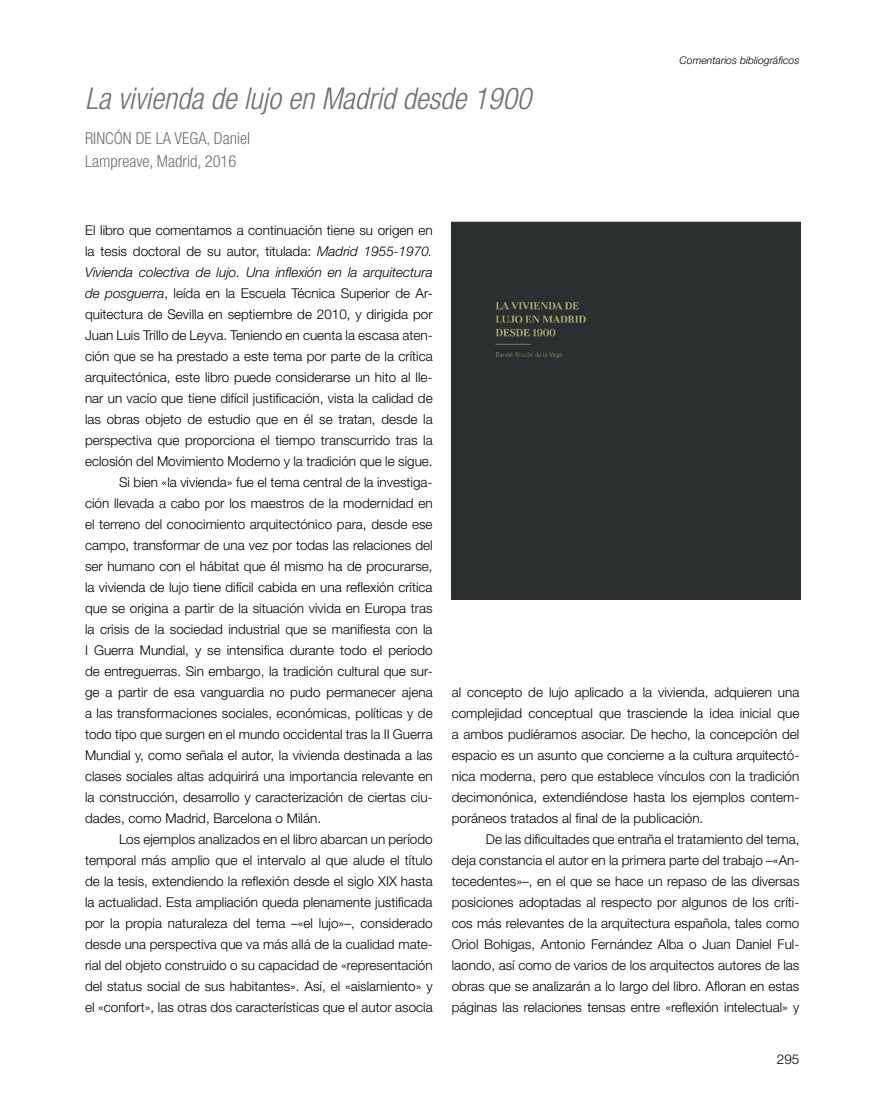
<style>
.page{position:relative;width:893px;height:1106px;background:#fff}
.page>*{position:absolute;margin:0;border:0;box-sizing:border-box;transform-origin:0 0}
.t1{font:italic 300 condensed 30px "Helvetica Neue LT Std";color:#707172}
.t2{font:300 condensed 16.5px/22.5px "Helvetica Neue LT Std";color:#707172}
.t3{font:300 13.5px/21px "Helvetica Neue LT Std";color:#000;text-align:justify}
.t4{font:italic 300 13.5px "Helvetica Neue LT Std";color:#000}
.t5{font:italic 300 10.5px "Helvetica Neue LT Std";color:#000}
.s1{font-style:italic}
</style>
<div class="page">
<div style="left:452px;top:221px;width:349px;height:378px;background:#2b2f30"></div>
<h1 class="t1" style="left:85px;top:81px;width:448px">La vivienda de lujo en Madrid desde 1900</h1>
<p class="t2" style="left:85px;top:127px;width:167px">RINCÓN DE LA VEGA, Daniel<br>Lampreave, Madrid, 2016</p>
<p class="t5" style="left:679px;top:54px;width:121px">Comentarios bibliográficos</p>
<p class="t3" style="left:85px;top:219px;width:349px">El libro que comentamos a continuación tiene su origen en</p>
<p class="t3" style="left:85px;top:240px;width:349px">la tesis doctoral de su autor, titulada: <span class="s1">Madrid 1955-1970.</span></p>
<p class="t4" style="left:85px;top:264px;width:349px">Vivienda colectiva de lujo. Una inflexión en la arquitectura</p>
<p class="t3" style="left:85px;top:282px;width:349px"><span class="s1">de posguerra</span>, leída en la Escuela Técnica Superior de Ar-</p>
<p class="t3" style="left:85px;top:303px;width:349px">quitectura de Sevilla en septiembre de 2010, y dirigida por</p>
<p class="t3" style="left:85px;top:324px;width:349px">Juan Luis Trillo de Leyva. Teniendo en cuenta la escasa aten-</p>
<p class="t3" style="left:85px;top:345px;width:349px">ción que se ha prestado a este tema por parte de la crítica</p>
<p class="t3" style="left:85px;top:366px;width:349px">arquitectónica, este libro puede considerarse un hito al lle-</p>
<p class="t3" style="left:85px;top:387px;width:349px">nar un vacío que tiene difícil justificación, vista la calidad de</p>
<p class="t3" style="left:85px;top:408px;width:349px">las obras objeto de estudio que en él se tratan, desde la</p>
<p class="t3" style="left:85px;top:429px;width:349px">perspectiva que proporciona el tiempo transcurrido tras la</p>
<p class="t3" style="left:85px;top:450px;width:349px">eclosión del Movimiento Moderno y la tradición que le sigue.</p>
<p class="t3" style="left:119px;top:471px;width:315px">Si bien «la vivienda» fue el tema central de la investiga-</p>
<p class="t3" style="left:85px;top:492px;width:349px">ción llevada a cabo por los maestros de la modernidad en</p>
<p class="t3" style="left:85px;top:513px;width:349px">el terreno del conocimiento arquitectónico para, desde ese</p>
<p class="t3" style="left:85px;top:534px;width:349px">campo, transformar de una vez por todas las relaciones del</p>
<p class="t3" style="left:85px;top:555px;width:349px">ser humano con el hábitat que él mismo ha de procurarse,</p>
<p class="t3" style="left:85px;top:576px;width:349px">la vivienda de lujo tiene difícil cabida en una reflexión crítica</p>
<p class="t3" style="left:85px;top:597px;width:349px">que se origina a partir de la situación vivida en Europa tras</p>
<p class="t3" style="left:85px;top:618px;width:349px">la crisis de la sociedad industrial que se manifiesta con la</p>
<p class="t3" style="left:85px;top:639px;width:349px">I Guerra Mundial, y se intensifica durante todo el período</p>
<p class="t3" style="left:85px;top:660px;width:349px">de entreguerras. Sin embargo, la tradición cultural que sur-</p>
<p class="t3" style="left:85px;top:681px;width:349px">ge a partir de esa vanguardia no pudo permanecer ajena</p>
<p class="t3" style="left:85px;top:702px;width:349px">a las transformaciones sociales, económicas, políticas y de</p>
<p class="t3" style="left:85px;top:723px;width:349px">todo tipo que surgen en el mundo occidental tras la II Guerra</p>
<p class="t3" style="left:85px;top:744px;width:349px">Mundial y, como señala el autor, la vivienda destinada a las</p>
<p class="t3" style="left:85px;top:765px;width:349px">clases sociales altas adquirirá una importancia relevante en</p>
<p class="t3" style="left:85px;top:786px;width:349px">la construcción, desarrollo y caracterización de ciertas ciu-</p>
<p class="t3" style="left:85px;top:807px;width:238px">dades, como Madrid, Barcelona o Milán.</p>
<p class="t3" style="left:119px;top:828px;width:315px">Los ejemplos analizados en el libro abarcan un período</p>
<p class="t3" style="left:85px;top:849px;width:349px">temporal más amplio que el intervalo al que alude el título</p>
<p class="t3" style="left:85px;top:870px;width:349px">de la tesis, extendiendo la reflexión desde el siglo XIX hasta</p>
<p class="t3" style="left:85px;top:891px;width:349px">la actualidad. Esta ampliación queda plenamente justificada</p>
<p class="t3" style="left:85px;top:912px;width:349px">por la propia naturaleza del tema –«el lujo»–, considerado</p>
<p class="t3" style="left:85px;top:933px;width:349px">desde una perspectiva que va más allá de la cualidad mate-</p>
<p class="t3" style="left:85px;top:954px;width:349px">rial del objeto construido o su capacidad de «representación</p>
<p class="t3" style="left:85px;top:975px;width:349px">del status social de sus habitantes». Así, el «aislamiento» y</p>
<p class="t3" style="left:85px;top:996px;width:349px">el «confort», las otras dos características que el autor asocia</p>
<p class="t3" style="left:452px;top:681px;width:349px">al concepto de lujo aplicado a la vivienda, adquieren una complejidad conceptual que trasciende la idea inicial que a ambos pudiéramos asociar. De hecho, la concepción del espacio es un asunto que concierne a la cultura arquitectó&shy;nica moderna, pero que establece vínculos con la tradición decimonónica, extendiéndose hasta los ejemplos contem&shy;poráneos tratados al final de la publicación.</p>
<p class="t3" style="left:452px;top:828px;width:349px;text-indent:34px">De las dificultades que entraña el tratamiento del tema, deja constancia el autor en la primera parte del trabajo –«An&shy;tecedentes»–, en el que se hace un repaso de las diversas posiciones adoptadas al respecto por algunos de los críti&shy;cos más relevantes de la arquitectura española, tales como Oriol Bohigas, Antonio Fernández Alba o Juan Daniel Ful&shy;laondo, así como de varios de los arquitectos autores de las obras que se analizarán a lo largo del libro. Afloran en estas páginas las relaciones tensas entre «reflexión intelectual» y</p>
<p class="t3" style="left:777px;top:1048px;width:24px">295</p>
</div>
